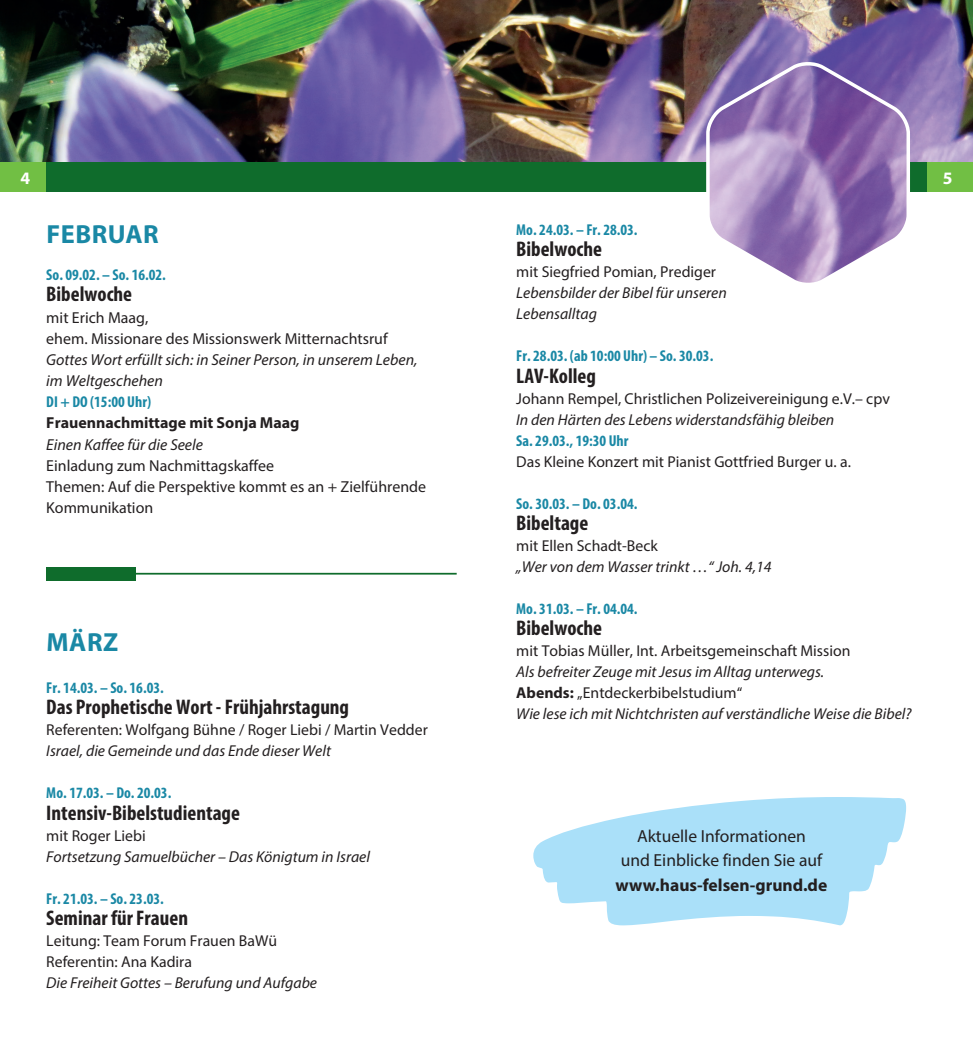
<style>
.page{position:relative;width:973px;height:1042px;background:#fff}
.page>*{position:absolute;margin:0;border:0;box-sizing:border-box;transform-origin:0 0}
.t1{font:700 26.25px "Myriad Pro";letter-spacing:.02em;color:#1a88a5}
.t2{font:700 condensed 21.18px "Myriad Pro";color:#231f20}
.t3{font:17.5px/24.5px "Myriad Pro";color:#231f20;text-align:center}
.t4{font:700 17.5px "Myriad Pro";color:#231f20}
.t5{font:700 17.5px "Myriad Pro";color:#fff}
.t6{font:15.92px/21.2px "Myriad Pro";color:#231f20}
.t7{font:italic 15.92px/21.2px "Myriad Pro";color:#231f20}
.t8{font:700 15.92px "Myriad Pro";color:#231f20}
.t9{font:italic 15.75px/21px "Myriad Pro";color:#231f20}
.t10{font:15.75px/21px "Myriad Pro";color:#231f20}
.t11{font:700 condensed 15.75px "Myriad Pro";color:#1a88a5}
.s1{font-weight:700;font-style:normal}
.s2{font-style:normal}
</style>
<div class="page">
<img style="left:0;top:0;width:972px;height:162px">
<div style="left:926px;top:162px;width:46px;height:30px;background:#71bf44"></div>
<div style="left:0;top:162px;width:46px;height:30px;background:#71bf44"></div>
<div style="left:46px;top:162px;width:440px;height:30px;background:#0f6c2c"></div>
<div style="left:486px;top:162px;width:440px;height:30px;background:#0f6c2c"></div>
<svg style="left:704px;top:58px;width:207px;height:225px;background:#a38bbd"></svg>
<hr style="left:58px;top:573px;width:398px;height:1px;background:#0f6c2c">
<div style="left:46px;top:567px;width:89px;height:13px;background:#0f6c2c"></div>
<svg style="left:533px;top:797px;width:372px;height:128px;fill:#aae0f9"></svg>
<p class="t5" style="left:21px;top:167px;width:11px">4</p>
<p class="t5" style="left:942px;top:167px;width:11px">5</p>
<h1 class="t1" style="left:47px;top:217px;width:114px">FEBRUAR</h1>
<p class="t11" style="left:46px;top:265px;width:121px">So. 09.02. – So. 16.02.</p>
<h2 class="t2" style="left:46px;top:281px;width:87px">Bibelwoche</h2>
<p class="t6" style="left:46px;top:306px;width:343px">mit Erich Maag,<br>ehem. Missionare des Missionswerk Mitternachtsruf</p>
<p class="t7" style="left:46px;top:349px;width:372px">Gottes Wort erfüllt sich: in Seiner Person, in unserem Leben, im Weltgeschehen</p>
<p class="t11" style="left:46px;top:392px;width:106px">DI + DO (15:00 Uhr)</p>
<p class="t8" style="left:46px;top:413px;width:255px">Frauennachmittage mit Sonja Maag</p>
<p class="t7" style="left:46px;top:433px;width:158px">Einen Kaffee für die Seele</p>
<p class="t6" style="left:46px;top:455px;width:381px">Einladung zum Nachmittagskaffee<br>Themen: Auf die Perspektive kommt es an + Zielführende<br>Kommunikation</p>
<h1 class="t1" style="left:47px;top:625px;width:73px">MÄRZ</h1>
<p class="t11" style="left:46px;top:678px;width:119px">Fr. 14.03. – So. 16.03.</p>
<h2 class="t2" style="left:46px;top:694px;width:304px">Das Prophetische Wort - Frühjahrstagung</h2>
<p class="t10" style="left:46px;top:719px;width:383px">Referenten: Wolfgang Bühne / Roger Liebi / Martin Vedder</p>
<p class="t9" style="left:46px;top:740px;width:286px">Israel, die Gemeinde und das Ende dieser Welt</p>
<p class="t11" style="left:46px;top:783px;width:126px">Mo. 17.03. – Do. 20.03.</p>
<h2 class="t2" style="left:46px;top:799px;width:195px">Intensiv-Bibelstudientage</h2>
<p class="t10" style="left:46px;top:824px;width:101px">mit Roger Liebi</p>
<p class="t9" style="left:46px;top:845px;width:325px">Fortsetzung Samuelbücher – Das Königtum in Israel</p>
<p class="t11" style="left:46px;top:888px;width:119px">Fr. 21.03. – So. 23.03.</p>
<h2 class="t2" style="left:46px;top:904px;width:143px">Seminar für Frauen</h2>
<p class="t10" style="left:46px;top:929px;width:232px">Leitung: Team Forum Frauen BaWü<br>Referentin: Ana Kadira</p>
<p class="t9" style="left:46px;top:971px;width:272px">Die Freiheit Gottes – Berufung und Aufgabe</p>
<p class="t11" style="left:516px;top:220px;width:123px">Mo. 24.03. – Fr. 28.03.</p>
<h2 class="t2" style="left:516px;top:236px;width:87px">Bibelwoche</h2>
<p class="t10" style="left:516px;top:261px;width:201px">mit Siegfried Pomian, Prediger</p>
<p class="t9" style="left:516px;top:282px;width:212px">Lebensbilder der Bibel für unseren<br>Lebensalltag</p>
<p class="t11" style="left:516px;top:346px;width:198px">Fr. 28.03. (ab 10:00 Uhr) – So. 30.03.</p>
<h2 class="t2" style="left:516px;top:362px;width:81px">LAV-Kolleg</h2>
<p class="t10" style="left:516px;top:387px;width:375px">Johann Rempel, Christlichen Polizeivereinigung e.V.– cpv</p>
<p class="t9" style="left:516px;top:408px;width:319px">In den Härten des Lebens widerstandsfähig bleiben</p>
<p class="t11" style="left:516px;top:430px;width:114px">Sa. 29.03., 19:30 Uhr</p>
<p class="t10" style="left:516px;top:450px;width:336px">Das Kleine Konzert mit Pianist Gottfried Burger u. a.</p>
<p class="t11" style="left:516px;top:493px;width:123px">So. 30.03. – Do. 03.04.</p>
<h2 class="t2" style="left:516px;top:509px;width:74px">Bibeltage</h2>
<p class="t10" style="left:516px;top:535px;width:143px">mit Ellen Schadt-Beck</p>
<p class="t9" style="left:516px;top:556px;width:257px">„Wer von dem Wasser trinkt …“ Joh. 4,14</p>
<p class="t11" style="left:516px;top:599px;width:123px">Mo. 31.03. – Fr. 04.04.</p>
<h2 class="t2" style="left:516px;top:615px;width:87px">Bibelwoche</h2>
<p class="t10" style="left:516px;top:640px;width:335px">mit Tobias Müller, Int. Arbeitsgemeinschaft Mission</p>
<p class="t9" style="left:516px;top:661px;width:396px">Als befreiter Zeuge mit Jesus im Alltag unterwegs.<br><span class="s1">Abends:</span> <span class="s2">„Entdeckerbibelstudium“<br></span>Wie lese ich mit Nichtchristen auf verständliche Weise die Bibel?</p>
<p class="t3" style="left:620px;top:823px;width:203px">Aktuelle Informationen und Einblicke finden Sie auf</p>
<p class="t4" style="left:615px;top:873px;width:213px">www.haus-felsen-grund.de</p>
</div>
